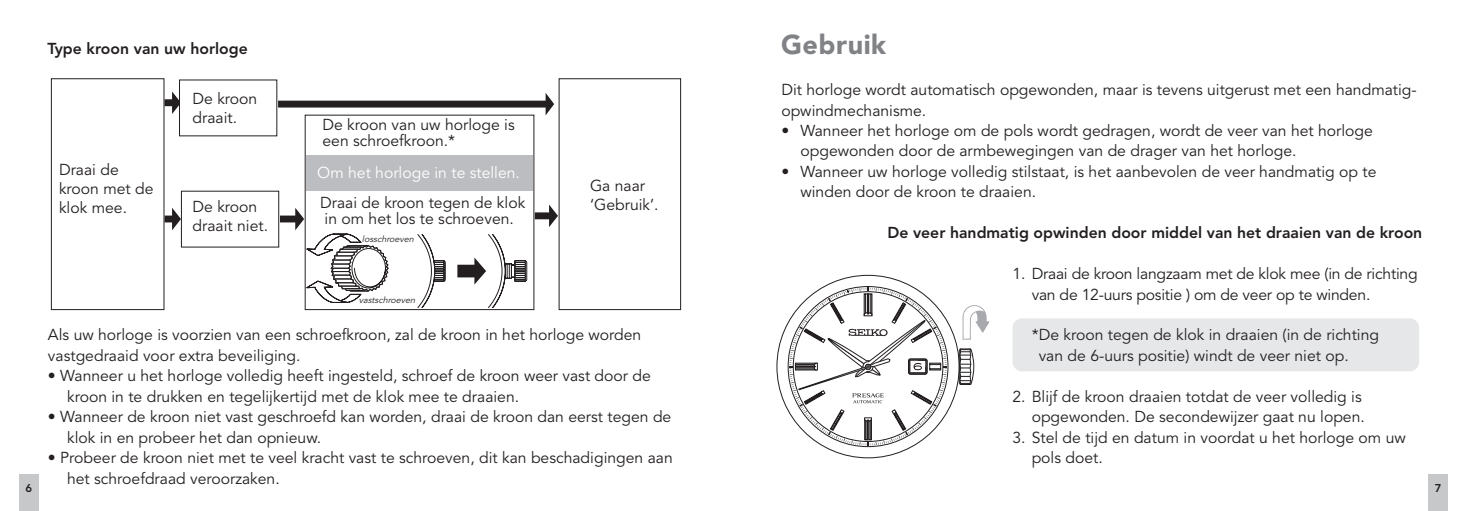
<style>
.page{position:relative;width:1467px;height:511px;background:#fff}
.page>*{position:absolute;margin:0;border:0;box-sizing:border-box;transform-origin:0 0}
.heading_1{font:900 27px "Avenir LT Std";letter-spacing:.02em;color:#808285}
.Body{font:15.75px/20.5px "Avenir LT Std";color:#231f20}
.Body_Small{font:800 15.75px "Avenir LT Std";color:#231f20}
.t1{font:15.75px/29.5px "Avenir LT Std";color:#fff}
.heading_2{font:800 15.75px "Avenir LT Std";color:#231f20}
.t2{font:800 11.25px "Avenir LT Std";color:#231f20}
.t3{font:italic 8.78px "Avenir LT Std";color:#231f20}
.s1{color:#231f20}
</style>
<div class="page">
<div style="left:19px;top:473px;width:19px;height:37px;background:#c7c8ca"></div>
<div style="left:1429px;top:473px;width:19px;height:37px;background:#c7c8ca"></div>
<div style="left:1013px;top:318px;width:406px;height:53px;background:#e6e7e9;border-radius:10px"></div>
<svg style="left:165px;top:207px;width:16px;height:23px"></svg>
<svg style="left:535px;top:204px;width:23px;height:23px"></svg>
<svg style="left:278px;top:93px;width:276px;height:22px"></svg>
<svg style="left:165px;top:91px;width:14px;height:23px"></svg>
<div style="left:51px;top:78px;width:113px;height:231px;border:1px solid #231f20"></div>
<div style="left:559px;top:78px;width:122px;height:231px;border:1px solid #231f20"></div>
<div style="left:181px;top:191px;width:98px;height:56px;border:1px solid #231f20"></div>
<div style="left:306px;top:155px;width:227px;height:35px;background:#bcbdc0"></div>
<svg style="left:417px;top:234px;width:110px;height:74px"></svg>
<svg style="left:280px;top:207px;width:109px;height:96px"></svg>
<svg style="left:789px;top:287px;width:158px;height:158px"></svg>
<svg style="left:958px;top:348px;width:16px;height:37px"></svg>
<svg style="left:962px;top:305px;width:27px;height:34px"></svg>
<p class="heading_2" style="left:48px;top:39px;width:202px">Type kroon van uw horloge</p>
<p class="Body" style="left:59px;top:160px;width:96px;line-height:18.9px">Draai de kroon met de klok mee.</p>
<p class="Body" style="left:193px;top:90px;width:66px;line-height:18.9px">De kroon draait.</p>
<p class="Body" style="left:193px;top:198px;width:77px;line-height:18.9px">De kroon draait niet.</p>
<p class="Body" style="left:322px;top:117px;width:194px;line-height:15.8px">De kroon van uw horloge is een schroefkroon.*</p>
<p class="t1" style="left:317px;top:158px;width:210px">Om het horloge in te stellen.<br><span class="s1">Draai de kroon tegen de klok</span></p>
<p class="Body" style="left:325px;top:208px;width:191px">in om het los te schroeven.</p>
<p class="t3" style="left:362px;top:234px;width:56px">losschroeven</p>
<p class="Body" style="left:590px;top:176px;width:70px;line-height:18.9px">Ga naar ‘Gebruik’.</p>
<p class="heading_1" style="left:781px;top:28px;width:107px">Gebruik</p>
<p class="Body" style="left:781px;top:80px;width:637px">Dit horloge wordt automatisch opgewonden, maar is tevens uitgerust met een handmatig&shy;opwindmechanisme.</p>
<p class="Body" style="left:800px;top:121px;width:574px;text-indent:-19px">• Wanneer het horloge om de pols wordt gedragen, wordt de veer van het horloge opgewonden door de armbewegingen van de drager van het horloge.</p>
<p class="Body" style="left:800px;top:161px;width:578px;text-indent:-19px">• Wanneer uw horloge volledig stilstaat, is het aanbevolen de veer handmatig op te winden door de kroon te draaien.</p>
<p class="Body_Small" style="left:887px;top:223px;width:536px">De veer handmatig opwinden door middel van het draaien van de kroon</p>
<p class="Body" style="left:1032px;top:264px;width:388px;text-indent:-19px">1. Draai de kroon langzaam met de klok mee (in de richting van de 12-uurs positie ) om de veer op te winden.</p>
<p class="Body" style="left:1039px;top:325px;width:342px;text-indent:-7px">*De kroon tegen de klok in draaien (in de richting van de 6-uurs positie) windt de veer niet op.</p>
<p class="Body" style="left:1012px;top:386px;width:354px;text-align:right">2. Blijf de kroon draaien totdat de veer volledig is opgewonden. De secondewijzer gaat nu lopen.</p>
<p class="Body" style="left:1032px;top:427px;width:376px;text-indent:-19px">3. Stel de tijd en datum in voordat u het horloge om uw pols doet.</p>
<p class="t3" style="left:359px;top:294px;width:60px">vastschroeven</p>
<p class="Body" style="left:48px;top:325px;width:595px">Als uw horloge is voorzien van een schroefkroon, zal de kroon in het horloge worden vastgedraaid voor extra beveiliging.</p>
<p class="Body" style="left:67px;top:366px;width:585px;text-indent:-19px">• Wanneer u het horloge volledig heeft ingesteld, schroef de kroon weer vast door de kroon in te drukken en tegelijkertijd met de klok mee te draaien.</p>
<p class="Body" style="left:67px;top:406px;width:606px;text-indent:-19px">• Wanneer de kroon niet vast geschroefd kan worden, draai de kroon dan eerst tegen de klok in en probeer het dan opnieuw.</p>
<p class="Body" style="left:67px;top:447px;width:607px;text-indent:-19px">• Probeer de kroon niet met te veel kracht vast te schroeven, dit kan beschadigingen aan het schroefdraad veroorzaken.</p>
<p class="t2" style="left:25px;top:481px;width:8px">6</p>
<p class="t2" style="left:1435px;top:481px;width:8px">7</p>
</div>
